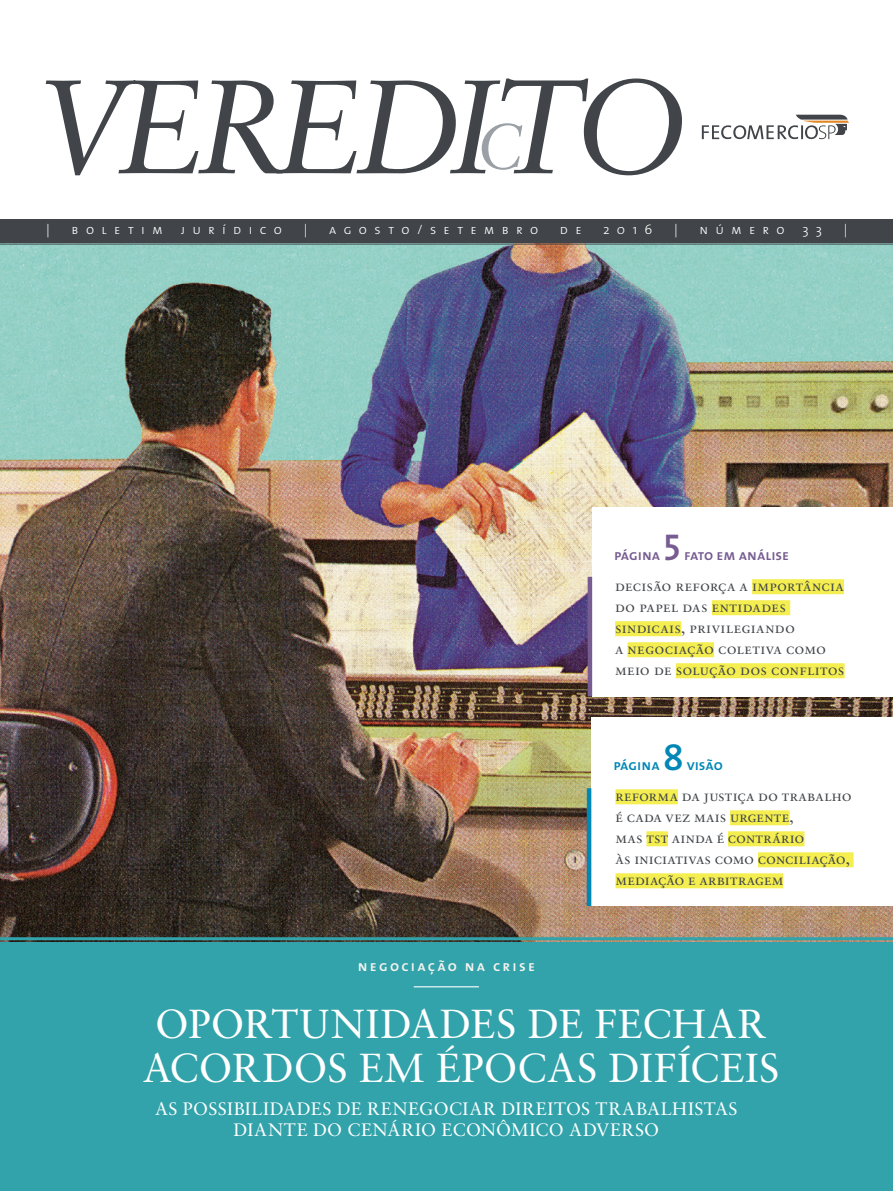
<style>
.page{position:relative;width:893px;height:1191px;background:#fff}
.page>*{position:absolute;margin:0;border:0;box-sizing:border-box;transform-origin:0 0}
.t1{font:40.5px/43.5px "Sabon";letter-spacing:.01em;color:#fff;text-align:center}
.t2{font:37.5px "The Mix Semi Bold Caps";color:#765c91}
.t3{font:37.5px "The Mix Semi Bold Caps";color:#0087b5}
.t4{font:18px/21.6px "Sabon Roman SC";letter-spacing:.03em;color:#fff;text-align:center}
.t5{font:15px/21px "Sabon Roman SC";letter-spacing:.015em;color:#414549}
.t6{font:15px "The Mix Semi Bold Caps";color:#765c91}
.t7{font:15px "The Mix Semi Bold Caps";letter-spacing:.15em;color:#f5f3ef}
.t8{font:15px "The Mix Semi Bold Caps";letter-spacing:-.005em;color:#0087b5}
.t9{font:13.5px "The Mix Light Caps";letter-spacing:.545em;color:#fff}
.t10{font:300 13.5px "The Mix";color:#fff}
</style>
<div class="page">
<img style="left:0;top:242px;width:893px;height:700px">
<div style="left:0;top:943px;width:893px;height:248px;background:#32a3aa"></div>
<div style="left:591px;top:717px;width:302px;height:189px;background:#fff"></div>
<div style="left:592px;top:507px;width:301px;height:189px;background:#fff"></div>
<hr style="left:587px;top:788px;width:4px;height:118px;background:#0087b5">
<hr style="left:588px;top:577px;width:4px;height:119px;background:#765c91">
<hr style="left:0;top:937px;width:893px;height:3px;background:#32a3aa">
<hr style="left:0;top:942px;width:893px;height:1px;background:#32a3aa">
<div style="left:0;top:219px;width:893px;height:23px;background:#414549"></div>
<hr style="left:0;top:243px;width:893px;height:1px;background:#414549">
<svg style="left:46px;top:80px;width:436px;height:95px"></svg>
<svg style="left:482px;top:78px;width:200px;height:97px"></svg>
<svg style="left:702px;top:115px;width:147px;height:24px"></svg>
<div style="left:752px;top:579px;width:92px;height:15px;background:#f4ee50"></div>
<div style="left:712px;top:600px;width:78px;height:15px;background:#f4ee50"></div>
<div style="left:615px;top:621px;width:66px;height:15px;background:#f4ee50"></div>
<div style="left:628px;top:642px;width:86px;height:15px;background:#f4ee50"></div>
<div style="left:676px;top:663px;width:169px;height:15px;background:#f4ee50"></div>
<div style="left:615px;top:789px;width:63px;height:15px;background:#f4ee50"></div>
<div style="left:730px;top:810px;width:60px;height:15px;background:#f4ee50"></div>
<div style="left:646px;top:831px;width:22px;height:15px;background:#f4ee50"></div>
<div style="left:728px;top:831px;width:76px;height:15px;background:#f4ee50"></div>
<div style="left:758px;top:852px;width:96px;height:15px;background:#f4ee50"></div>
<div style="left:615px;top:873px;width:168px;height:15px;background:#f4ee50"></div>
<hr style="left:414px;top:986px;width:65px;height:1px;background:#fff">
<p class="t9" style="left:46px;top:218px;width:5px">|</p>
<p class="t9" style="left:72px;top:218px;width:93px">boletim</p>
<p class="t9" style="left:181px;top:218px;width:103px">jurídico</p>
<p class="t9" style="left:304px;top:218px;width:5px">|</p>
<p class="t9" style="left:329px;top:218px;width:211px">agosto/setembro</p>
<p class="t9" style="left:560px;top:218px;width:23px">d e</p>
<p class="t10" style="left:603px;top:218px;width:51px">2016</p>
<p class="t9" style="left:674px;top:218px;width:5px">|</p>
<p class="t9" style="left:699px;top:218px;width:87px">número</p>
<p class="t10" style="left:802px;top:218px;width:21px">3 3</p>
<p class="t9" style="left:844px;top:218px;width:5px">|</p>
<p class="t2" style="left:664px;top:516px;width:19px">5</p>
<p class="t6" style="left:614px;top:542px;width:48px">página</p>
<p class="t6" style="left:684px;top:542px;width:106px">fato em análise</p>
<p class="t5" style="left:615px;top:575px;width:231px">decisão reforça a importância do papel das entidades sindicais, privilegiando<br>a negociação coletiva como meio de solução dos conflitos</p>
<p class="t3" style="left:663px;top:726px;width:22px">8</p>
<p class="t8" style="left:613px;top:752px;width:48px">página</p>
<p class="t8" style="left:687px;top:752px;width:38px">visão</p>
<p class="t7" style="left:358px;top:953px;width:179px">negociação na crise</p>
<p class="t5" style="left:615px;top:785px;width:238px">reforma da justiça do trabalho é cada vez mais urgente,<br>mas tst ainda é contrário<br>às iniciativas como conciliação, mediação e arbitragem</p>
<p class="t1" style="left:143px;top:1002px;width:638px">OPORTUNIDADES DE FECHAR<br>ACORDOS EM ÉPOCAS DIFÍCEIS</p>
<p class="t4" style="left:155px;top:1097px;width:584px">AS POSSIBILIDADES DE RENEGOCIAR DIREITOS TRABALHISTAS<br>DIANTE DO CENÁRIO ECONÔMICO ADVERSO</p>
</div>
